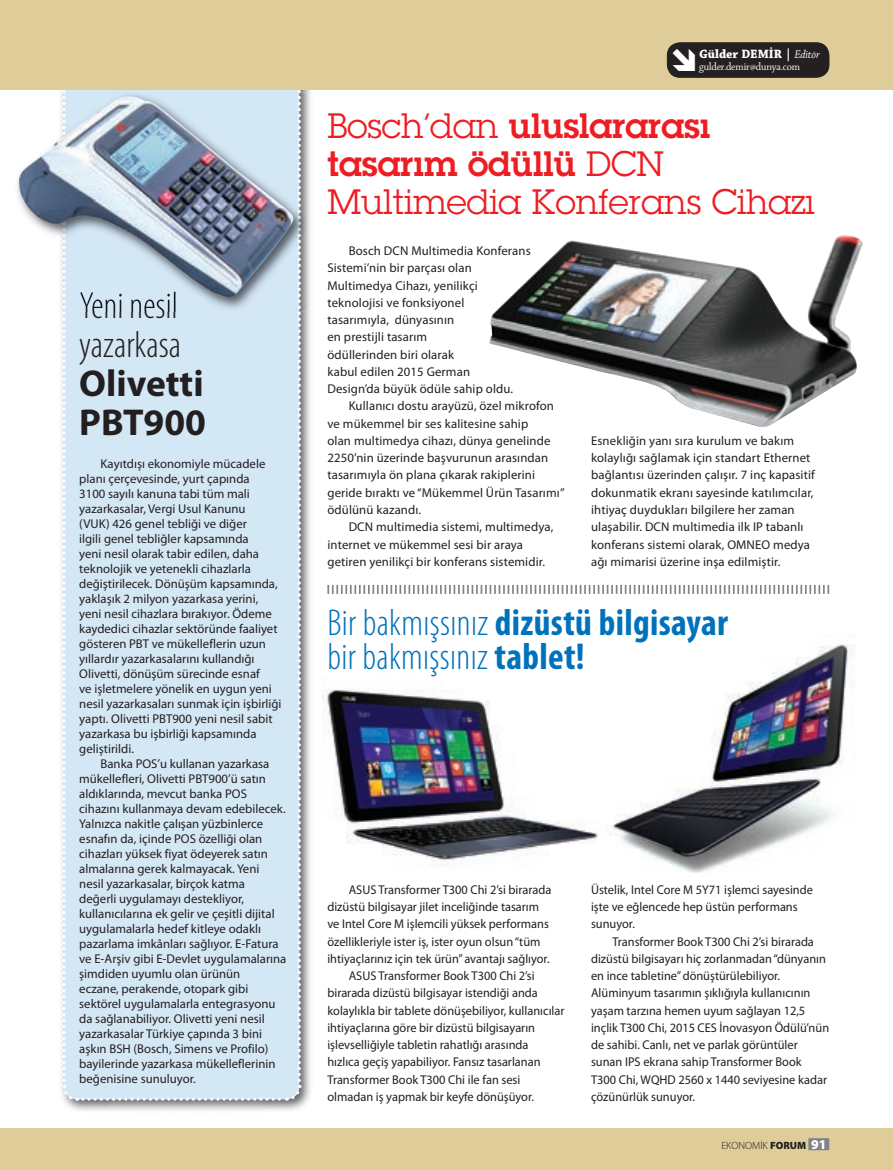
<style>
.page{position:relative;width:893px;height:1170px;background:#fff}
.page>*{position:absolute;margin:0;border:0;box-sizing:border-box;transform-origin:0 0}
.t1{font:300 condensed 37.5px/34.5px "Myriad Pro";letter-spacing:.01em;color:#0072bc}
.t2{font:300 condensed 37.5px/39px "Myriad Pro";color:#231f20}
.t3{font:700 37.5px/39px "Myriad Pro";color:#231f20}
.t4{font:34.5px/37.5px "Lubalin Graph Turk B";color:#ee1d23}
.t5{font:34.5px "Lubalin Graph Turk";color:#ee1d23}
.t6{font:12.75px/15px "Myriad Pro";color:#231f20}
.t7{font:700 12.75px "Chaparral Pro";color:#fff}
.t8{font:11.25px "Chaparral Pro Disp";color:#fff}
.t9{font:300 10.5px "Myriad Pro";color:#231f20}
.s1{font-family:"Chaparral Pro It Disp";font-weight:400;font-size:12px}
.s2{font-family:"Lubalin Graph Turk"}
.s3{font-weight:700}
.s4{font-weight:900}
.s5{font-weight:900;font-size:13.5px;color:#fff}
.s6{font-weight:900;font-size:9px;color:#808285}
</style>
<div class="page">
<img style="left:610px;top:644px;width:244px;height:229px">
<img style="left:263px;top:311px;width:48px;height:800px">
<img style="left:65px;top:1102px;width:44px;height:9px">
<div style="left:61px;top:89px;width:241px;height:1013px;background:#d4e7f5"></div>
<div style="left:0;top:1127px;width:893px;height:42px;background:#decd99"></div>
<div style="left:0;top:0;width:893px;height:89px;background:#decd99"></div>
<div style="left:808px;top:1138px;width:21px;height:12px;background:#808285"></div>
<div style="left:667px;top:43px;width:162px;height:34px;background:#242021;border-radius:13px"></div>
<div style="left:667px;top:43px;width:162px;height:34px;border:1px solid #231f20;border-radius:13px"></div>
<svg style="left:327px;top:585px;width:502px;height:9px"></svg>
<img style="left:17px;top:92px;width:290px;height:219px">
<img style="left:64px;top:92px;width:235px;height:219px">
<img style="left:63px;top:298px;width:3px;height:11px">
<img style="left:298px;top:126px;width:3px;height:183px">
<img style="left:175px;top:298px;width:3px;height:13px">
<img style="left:80px;top:298px;width:95px;height:13px">
<img style="left:19px;top:96px;width:276px;height:202px">
<img style="left:489px;top:235px;width:373px;height:192px">
<img style="left:322px;top:689px;width:276px;height:178px">
<h1 class="t2" style="left:79px;top:289px;width:103px">Yeni nesil yazarkasa</h1>
<h1 class="t3" style="left:79px;top:367px;width:128px">Olivetti<br>PBT900</h1>
<p class="t6" style="left:79px;top:457px;width:204px;text-indent:21px">Kayıtdışı ekonomiyle mücadele planı çerçevesinde, yurt çapında<br>3100 sayılı kanuna tabi tüm mali yazarkasalar, Vergi Usul Kanunu<br>(VUK) 426 genel tebliği ve diğer<br>ilgili genel tebliğler kapsamında<br>yeni nesil olarak tabir edilen, daha teknolojik ve yetenekli cihazlarla değiştirilecek. Dönüşüm kapsamında, yaklaşık 2 milyon yazarkasa yerini, yeni nesil cihazlara bırakıyor. Ödeme kaydedici cihazlar sektöründe faaliyet gösteren PBT ve mükelleflerin uzun yıllardır yazarkasalarını kullandığı Olivetti, dönüşüm sürecinde esnaf<br>ve işletmelere yönelik en uygun yeni nesil yazarkasaları sunmak için işbirliği yaptı. Olivetti PBT900 yeni nesil sabit yazarkasa bu işbirliği kapsamında geliştirildi.</p>
<p class="t6" style="left:79px;top:757px;width:209px;text-indent:21px">Banka POS’u kullanan yazarkasa mükellefleri, Olivetti PBT900’ü satın aldıklarında, mevcut banka POS cihazını kullanmaya devam edebilecek.<br>Yalnızca nakitle çalışan yüzbinlerce esnafın da, içinde POS özelliği olan cihazları yüksek fiyat ödeyerek satın almalarına gerek kalmayacak. Yeni nesil yazarkasalar, birçok katma<br>değerli uygulamayı destekliyor, kullanıcılarına ek gelir ve çeşitli dijital uygulamalarla hedef kitleye odaklı pazarlama imkânları sağlıyor. E-Fatura ve E-Arşiv gibi E-Devlet uygulamalarına şimdiden uyumlu olan ürünün<br>eczane, perakende, otopark gibi sektörel uygulamalarla entegrasyonu da sağlanabiliyor. Olivetti yeni nesil yazarkasalar Türkiye çapında 3 bini aşkın BSH (Bosch, Simens ve Profilo) bayilerinde yazarkasa mükelleflerinin beğenisine sunuluyor.</p>
<p class="t7" style="left:699px;top:48px;width:122px">Gülder DEMİR | <span class="s1">Editör</span></p>
<p class="t8" style="left:699px;top:62px;width:102px">gulder.demir@dunya.com</p>
<h2 class="t4" style="left:327px;top:107px;width:384px"><span class="s2">Bosch’dan</span> uluslararası tasarım ödüllü <span class="s2">DCN</span></h2>
<h2 class="t5" style="left:327px;top:179px;width:489px">Multimedia Konferans Cihazı</h2>
<p class="t6" style="left:327px;top:243px;width:205px;line-height:17.2px;text-indent:21px">Bosch DCN Multimedia Konferans<br>Sistemi’nin bir parçası olan<br>Multimedya Cihazı, yenilikçi teknolojisi ve fonksiyonel<br>tasarımıyla, dünyasının<br>en prestijli tasarım<br>ödüllerinden biri olarak<br>kabul edilen 2015 German<br>Design’da büyük ödüle sahip oldu.</p>
<p class="t6" style="left:327px;top:398px;width:239px;line-height:17.2px;text-indent:21px">Kullanıcı dostu arayüzü, özel mikrofon ve mükemmel bir ses kalitesine sahip<br>olan multimedya cihazı, dünya genelinde 2250’nin üzerinde başvurunun arasından tasarımıyla ön plana çıkarak rakiplerini geride bıraktı ve “Mükemmel Ürün Tasarımı” ödülünü kazandı.</p>
<p class="t6" style="left:327px;top:519px;width:227px;line-height:17.2px;text-indent:21px">DCN multimedia sistemi, multimedya, internet ve mükemmel sesi bir araya getiren yenilikçi bir konferans sistemidir.</p>
<p class="t6" style="left:591px;top:433px;width:225px;line-height:17.2px">Esnekliğin yanı sıra kurulum ve bakım kolaylığı sağlamak için standart Ethernet bağlantısı üzerinden çalışır. 7 inç kapasitif dokunmatik ekranı sayesinde katılımcılar, ihtiyaç duydukları bilgilere her zaman ulaşabilir. DCN multimedia ilk IP tabanlı konferans sistemi olarak, OMNEO medya ağı mimarisi üzerine inşa edilmiştir.</p>
<h1 class="t1" style="left:327px;top:608px;width:402px">Bir bakmışsınız <span class="s3">dizüstü bilgisayar </span>bir bakmışsınız <span class="s3">tablet!</span></h1>
<p class="t6" style="left:349px;top:882px;width:204px">ASUS Transformer T300 Chi 2’si birarada</p>
<p class="t6" style="left:327px;top:900px;width:213px">dizüstü bilgisayar jilet inceliğinde tasarım</p>
<p class="t6" style="left:327px;top:917px;width:223px">ve Intel Core M işlemcili yüksek performans</p>
<p class="t6" style="left:327px;top:934px;width:215px">özellikleriyle ister iş, ister oyun olsun “tüm</p>
<p class="t6" style="left:327px;top:951px;width:224px">ihtiyaçlarınız için tek ürün” avantajı sağlıyor.</p>
<p class="t6" style="left:349px;top:969px;width:188px">ASUS Transformer Book T300 Chi 2’si</p>
<p class="t6" style="left:327px;top:986px;width:212px">birarada dizüstü bilgisayar istendiği anda</p>
<p class="t6" style="left:327px;top:1003px;width:239px">kolaylıkla bir tablete dönüşebiliyor, kullanıcılar</p>
<p class="t6" style="left:327px;top:1020px;width:209px">ihtiyaçlarına göre bir dizüstü bilgisayarın</p>
<p class="t6" style="left:327px;top:1038px;width:203px">işlevselliğiyle tabletin rahatlığı arasında</p>
<p class="t6" style="left:327px;top:1055px;width:215px">hızlıca geçiş yapabiliyor. Fansız tasarlanan</p>
<p class="t6" style="left:327px;top:1072px;width:194px">Transformer Book T300 Chi ile fan sesi</p>
<p class="t6" style="left:327px;top:1089px;width:208px">olmadan iş yapmak bir keyfe dönüşüyor.</p>
<p class="t6" style="left:591px;top:881px;width:223px;line-height:17.2px">Üstelik, Intel Core M 5Y71 işlemci sayesinde işte ve eğlencede hep üstün performans sunuyor.</p>
<p class="t6" style="left:591px;top:933px;width:240px;line-height:17.2px;text-indent:21px">Transformer Book T300 Chi 2’si birarada dizüstü bilgisayarı hiç zorlanmadan “dünyanın en ince tabletine” dönüştürülebiliyor.<br>Alüminyum tasarımın şıklığıyla kullanıcının yaşam tarzına hemen uyum sağlayan 12,5 inçlik T300 Chi, 2015 CES İnovasyon Ödülü’nün de sahibi. Canlı, net ve parlak görüntüler sunan IPS ekrana sahip Transformer Book T300 Chi, WQHD 2560 x 1440 seviyesine kadar çözünürlük sunuyor.</p>
<p class="t9" style="left:721px;top:1140px;width:109px">EKONOMİK <span class="s4">FORUM</span> <span class="s5">91</span><span class="s6">i</span></p>
</div>
